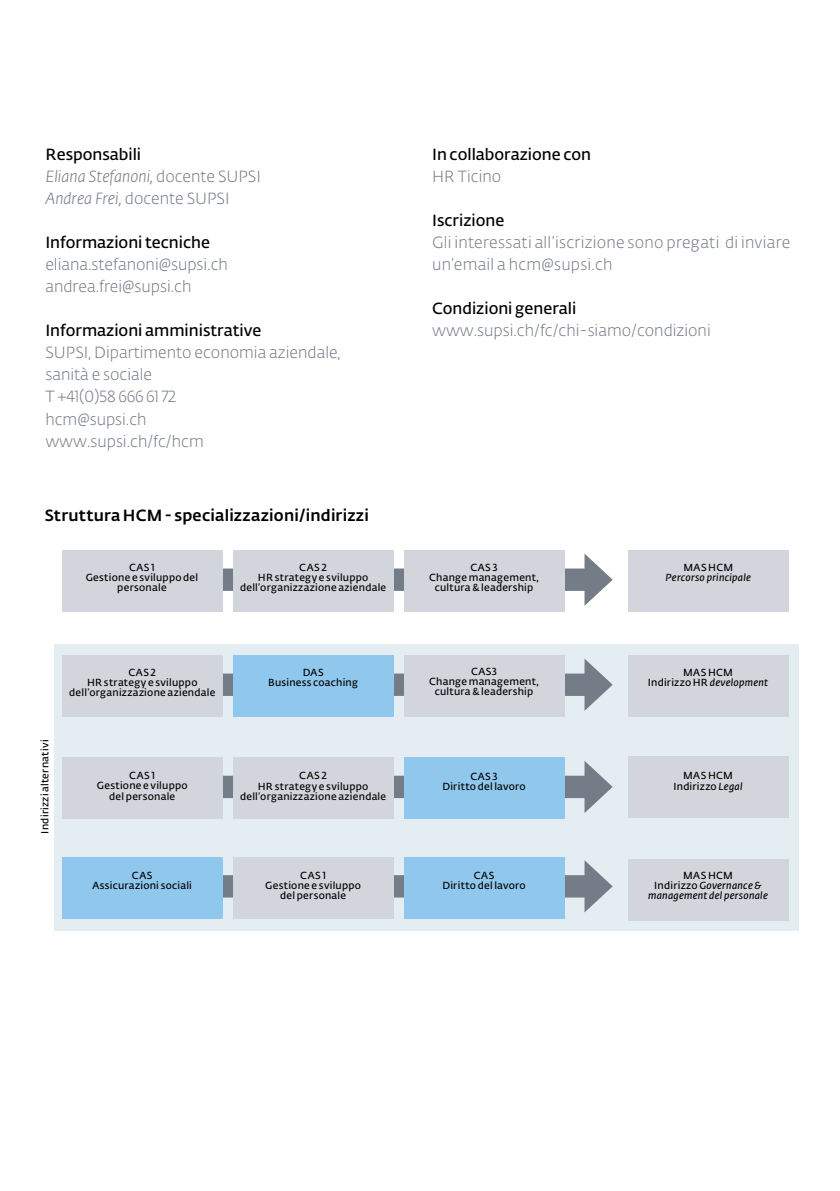
<style>
.page{position:relative;width:840px;height:1191px;background:#fff}
.page>*{position:absolute;margin:0;border:0;box-sizing:border-box;transform-origin:0 0}
.t1{font:300 16px/22px "SUPSI Fedra Sans";color:#747c87}
.t2{font:600 16px "SUPSI Fedra Sans";color:#000}
.t3{font:300 16px/22px "SUPSI Fedra Sans";letter-spacing:.015em;color:#757c87}
.t4{font:italic 300 16px/22px "SUPSI Fedra Sans";color:#747c87}
.t5{font:500 16px "SUPSI Fedra Sans";letter-spacing:.01em;color:#000}
.t6{font:600 10.2px/10.2px "SUPSI Fedra Sans";letter-spacing:.025em;color:#000;text-align:center}
.t7{font:italic 600 10.2px/10.2px "SUPSI Fedra Sans";letter-spacing:.025em;color:#000;text-align:center}
.s1{font-weight:600;font-style:normal;color:#000}
.s2{font-style:normal}
.s3{font-style:italic}
</style>
<div class="page">
<div style="left:54px;top:644px;width:744px;height:286px;background:#e4edf1"></div>
<div style="left:67px;top:568px;width:528px;height:23px;background:#747c87"></div>
<svg style="left:584px;top:553px;width:28px;height:53px"></svg>
<div style="left:67px;top:673px;width:528px;height:23px;background:#747c87"></div>
<svg style="left:584px;top:659px;width:28px;height:52px"></svg>
<div style="left:67px;top:775px;width:528px;height:23px;background:#747c87"></div>
<svg style="left:584px;top:761px;width:28px;height:52px"></svg>
<div style="left:67px;top:875px;width:528px;height:22px;background:#747c87"></div>
<svg style="left:584px;top:860px;width:28px;height:52px"></svg>
<div style="left:62px;top:550px;width:160px;height:61px;background:#d2d5db"></div>
<div style="left:62px;top:655px;width:160px;height:61px;background:#d2d5db"></div>
<div style="left:62px;top:757px;width:160px;height:61px;background:#d2d5db"></div>
<div style="left:62px;top:857px;width:160px;height:61px;background:#8fc7ed"></div>
<div style="left:233px;top:550px;width:160px;height:61px;background:#d2d5db"></div>
<div style="left:233px;top:655px;width:160px;height:61px;background:#8fc7ed"></div>
<div style="left:233px;top:757px;width:160px;height:61px;background:#d2d5db"></div>
<div style="left:233px;top:857px;width:160px;height:61px;background:#d2d5db"></div>
<div style="left:403px;top:550px;width:161px;height:61px;background:#d2d5db"></div>
<div style="left:627px;top:550px;width:161px;height:61px;background:#d2d5db"></div>
<div style="left:627px;top:655px;width:161px;height:61px;background:#d2d5db"></div>
<div style="left:627px;top:756px;width:161px;height:61px;background:#d2d5db"></div>
<div style="left:627px;top:859px;width:161px;height:61px;background:#d2d5db"></div>
<div style="left:403px;top:655px;width:161px;height:61px;background:#d2d5db"></div>
<div style="left:403px;top:757px;width:161px;height:61px;background:#8fc7ed"></div>
<div style="left:403px;top:857px;width:161px;height:61px;background:#8fc7ed"></div>
<h1 class="t4" style="left:45px;top:143px;width:217px"><span class="s1">Responsabili<br></span>Eliana Stefanoni, <span class="s2">docente SUPSI<br></span>Andrea Frei, <span class="s2">docente SUPSI</span></h1>
<h1 class="t2" style="left:45px;top:231px;width:166px">Informazioni tecniche</h1>
<h1 class="t1" style="left:45px;top:253px;width:184px">eliana.stefanoni@supsi.ch andrea.frei@supsi.ch</h1>
<h1 class="t2" style="left:45px;top:319px;width:217px">Informazioni amministrative</h1>
<h1 class="t1" style="left:45px;top:341px;width:297px">SUPSI, Dipartimento economia aziendale, sanità e sociale<br>T +41(0)58 666 61 72<br>hcm@supsi.ch<br>www.supsi.ch/fc/hcm</h1>
<h1 class="t2" style="left:432px;top:143px;width:160px">In collaborazione con</h1>
<h1 class="t1" style="left:432px;top:165px;width:71px">HR Ticino</h1>
<h1 class="t2" style="left:432px;top:209px;width:74px">Iscrizione</h1>
<h1 class="t3" style="left:432px;top:231px;width:359px">Gli interessati all’iscrizione sono pregati di inviare un’email a hcm@supsi.ch</h1>
<h1 class="t2" style="left:432px;top:297px;width:146px">Condizioni generali</h1>
<h1 class="t1" style="left:432px;top:319px;width:280px">www.supsi.ch/fc/chi-siamo/condizioni</h1>
<h1 class="t5" style="left:45px;top:503px;width:325px">Struttura HCM - specializzazioni/indirizzi</h1>
<p class="t6" style="left:86px;top:562px;width:114px">CAS 1<br>Gestione e sviluppo del personale</p>
<p class="t6" style="left:240px;top:562px;width:148px">CAS 2<br>HR strategy e sviluppo dell’organizzazione aziendale</p>
<p class="t6" style="left:429px;top:562px;width:111px">CAS 3<br>Change management, cultura &amp; leadership</p>
<p class="t6" style="left:683px;top:561px;width:51px">MAS HCM</p>
<p class="t7" style="left:665px;top:571px;width:87px">Percorso principale</p>
<p class="t6" style="left:39px;top:833px;width:95px;rotate:-90deg">Indirizzi alternativi</p>
<p class="t6" style="left:69px;top:666px;width:148px">CAS 2<br>HR strategy e sviluppo dell’organizzazione aziendale</p>
<p class="t6" style="left:268px;top:666px;width:91px">DAS<br>Business coaching</p>
<p class="t6" style="left:429px;top:665px;width:111px">CAS3<br>Change management, cultura &amp; leadership</p>
<p class="t6" style="left:647px;top:666px;width:122px">MAS HCM<br>Indirizzo HR <span class="s3">development</span></p>
<p class="t6" style="left:97px;top:770px;width:92px">CAS 1<br>Gestione e viluppo del personale</p>
<p class="t6" style="left:240px;top:770px;width:148px">CAS 2<br>HR strategy e sviluppo dell’organizzazione aziendale</p>
<p class="t6" style="left:442px;top:770px;width:85px">CAS 3<br>Diritto del lavoro</p>
<p class="t6" style="left:673px;top:770px;width:71px">MAS HCM<br>Indirizzo <span class="s3">Legal</span></p>
<p class="t6" style="left:92px;top:869px;width:101px">CAS<br>Assicurazioni sociali</p>
<p class="t6" style="left:265px;top:869px;width:97px">CAS 1<br>Gestione e sviluppo del personale</p>
<p class="t6" style="left:442px;top:869px;width:85px">CAS<br>Diritto del lavoro</p>
<p class="t7" style="left:647px;top:869px;width:121px"><span class="s2">MAS HCM<br>Indirizzo</span> Governance &amp; management del personale</p>
</div>
